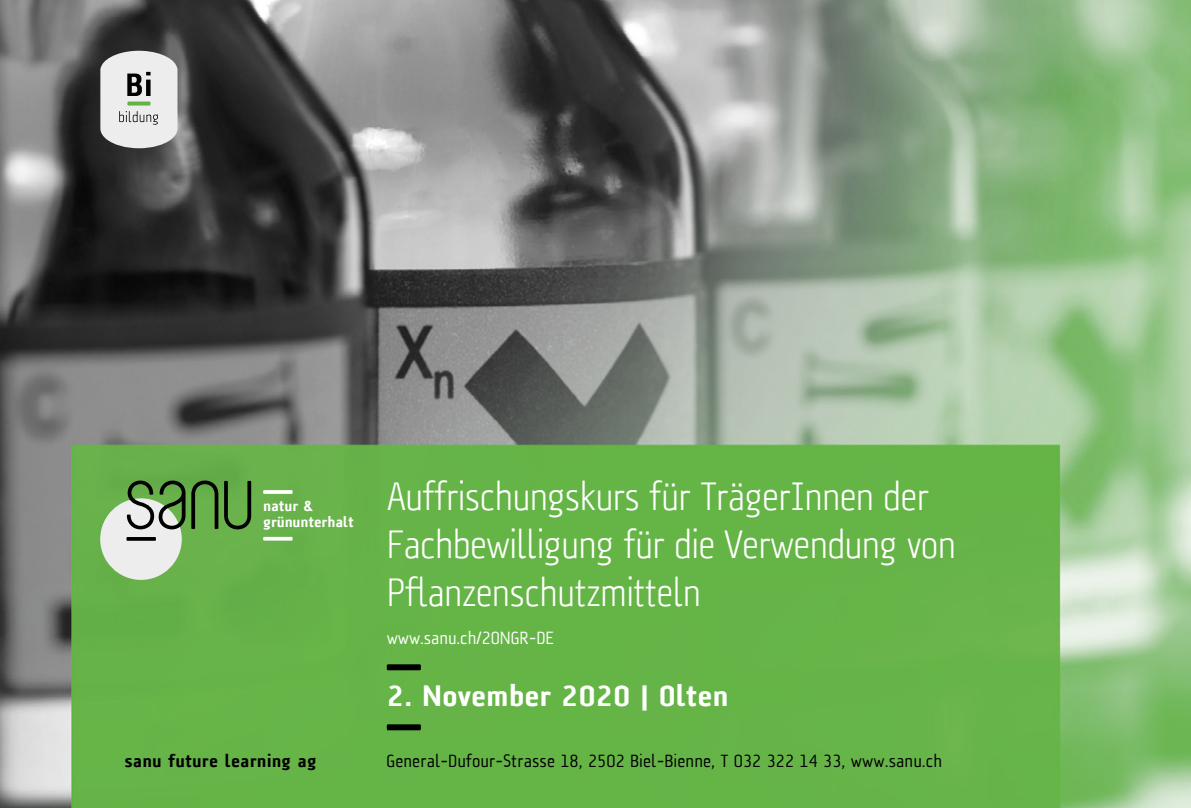
<style>
.page{position:relative;width:1191px;height:808px;background:#fff}
.page>*{position:absolute;margin:0;border:0;box-sizing:border-box;transform-origin:0 0}
.t1{font:300 40px/48px "A Asanu";letter-spacing:-.025em;color:#fff}
.t2{font:900 30px "A Asanu";letter-spacing:-.01em;color:#fff}
.t3{font:18px "A Asanu";color:#000}
.t4{font:18px "A Asanu";letter-spacing:-.01em;color:#fff}
.t5{font:900 18px "A Asanu";color:#000}
.t6{font:900 15px/16px "A Asanu";letter-spacing:-.015em;color:#fff}
</style>
<div class="page">
<img style="left:0;top:0;width:1191px;height:808px">
<div style="left:100px;top:498px;width:82px;height:82px;background:#ededed;border-radius:50%"></div>
<svg style="left:127px;top:480px;width:58px;height:49px"></svg>
<svg style="left:191px;top:480px;width:27px;height:49px"></svg>
<svg style="left:224px;top:481px;width:27px;height:48px"></svg>
<svg style="left:126px;top:537px;width:30px;height:4px"></svg>
<svg style="left:263px;top:537px;width:29px;height:4px"></svg>
<svg style="left:263px;top:490px;width:29px;height:4px"></svg>
<div style="left:387px;top:664px;width:34px;height:6px;background:#000"></div>
<div style="left:387px;top:724px;width:34px;height:6px;background:#000"></div>
<svg style="left:100px;top:51px;width:77px;height:97px;background:#cecfce"></svg>
<p class="t6" style="left:263px;top:498px;width:92px">natur &amp; grünunterhalt</p>
<p class="t1" style="left:387px;top:473px;width:571px">Auffrischungskurs für TrägerInnen der<br>Fachbewilligung für die Verwendung von<br>Pflanzenschutzmitteln</p>
<p class="t4" style="left:387px;top:628px;width:169px">www.sanu.ch/20NGR-DE</p>
<p class="t2" style="left:387px;top:679px;width:343px">2. November 2020 | Olten</p>
<p class="t5" style="left:124px;top:750px;width:194px">sanu future learning ag</p>
<p class="t3" style="left:386px;top:750px;width:557px">General-Dufour-Strasse 18, 2502 Biel-Bienne, T 032 322 14 33, www.sanu.ch</p>
</div>
